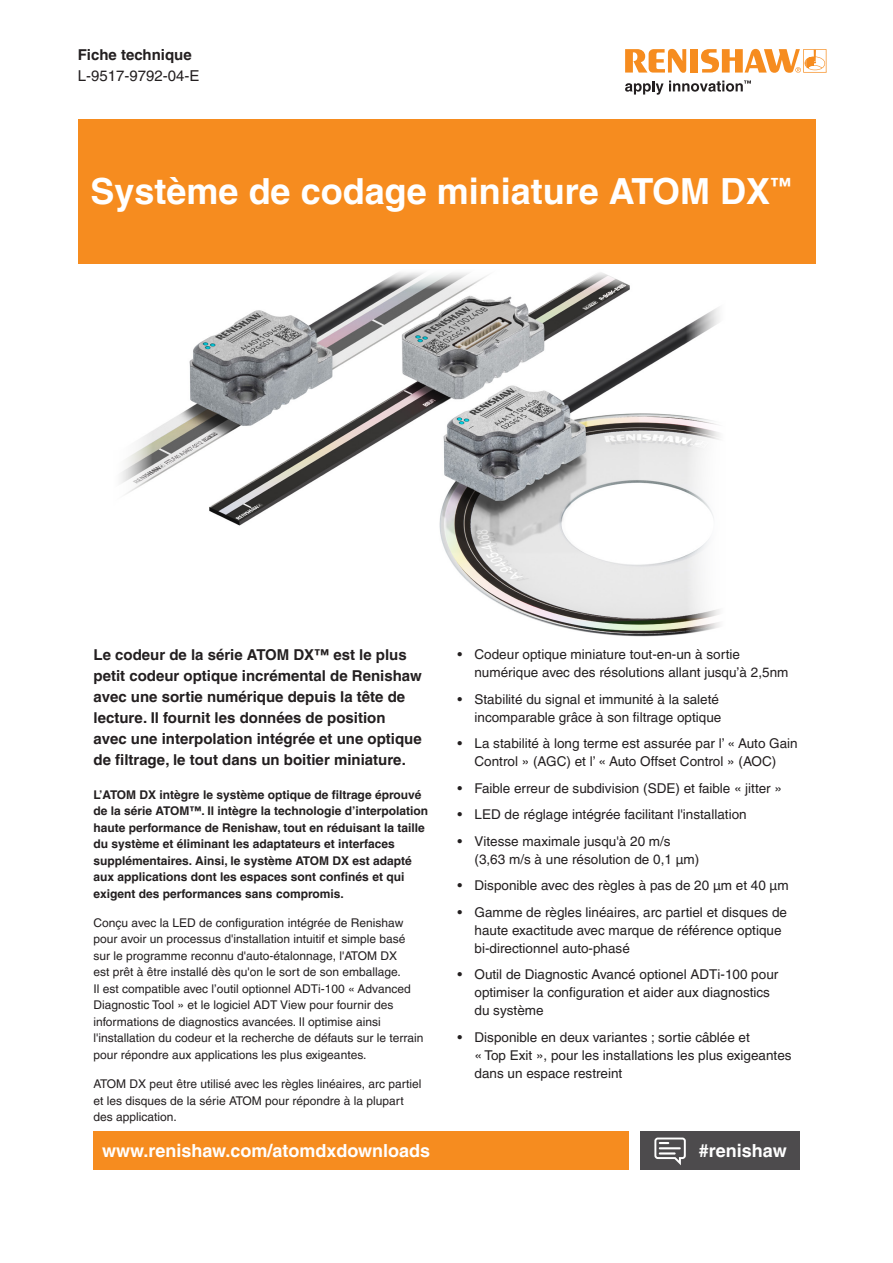
<style>
.page{position:relative;width:893px;height:1263px;background:#fff}
.page>*{position:absolute;margin:0;border:0;box-sizing:border-box;transform-origin:0 0}
.Headline_24pt_BOLD{font:700 36px "Helvetica LT Pro";color:#fff}
.back_page_URL_white___hashtag{font:700 18px "Helvetica LT Pro";color:#fff}
._10pt_Body_Text_Bold{font:700 15px/21px "Helvetica LT Pro";color:#231f20}
.t1{font:15px "Helvetica LT Pro";color:#231f20}
.t2{font:13.5px/18px "Helvetica LT Pro";color:#231f20}
._8pt_Body_Text{font:12px/16.5px "Helvetica LT Pro";color:#231f20}
._8pt_Body_Text_Bold{font:700 12px/16.5px "Helvetica LT Pro";color:#231f20}
</style>
<div class="page">
<div style="left:639px;top:1131px;width:160px;height:38px;background:#4d4b4d"></div>
<svg style="left:654px;top:1137px;width:32px;height:28px"></svg>
<div style="left:78px;top:119px;width:737px;height:145px;background:#f68c1f"></div>
<div style="left:94px;top:1131px;width:535px;height:38px;background:#f68c1f"></div>
<img style="left:121px;top:272px;width:599px;height:365px">
<svg style="left:625px;top:49px;width:61px;height:24px"></svg>
<div style="left:690px;top:49px;width:8px;height:24px;background:#f68c1f"></div>
<svg style="left:701px;top:49px;width:125px;height:24px"></svg>
<svg style="left:625px;top:80px;width:126px;height:15px"></svg>
<p class="_10pt_Body_Text_Bold" style="left:78px;top:44px;width:115px">Fiche technique</p>
<p class="t1" style="left:78px;top:67px;width:123px">L-9517-9792-04-E</p>
<p class="Headline_24pt_BOLD" style="left:91px;top:170px;width:702px">Système de codage miniature ATOM DX<sup>™</sup></p>
<p class="_10pt_Body_Text_Bold" style="left:94px;top:644px;width:330px">Le codeur de la série ATOM DX™ est le plus petit codeur optique incrémental de Renishaw avec une sortie numérique depuis la tête de lecture. Il fournit les données de position avec une interpolation intégrée et une optique de filtrage, le tout dans un boitier miniature.</p>
<p class="_8pt_Body_Text_Bold" style="left:94px;top:786px;width:336px">L’ATOM DX intègre le système optique de filtrage éprouvé de la série ATOM™. Il intègre la technologie d’interpolation haute performance de Renishaw, tout en réduisant la taille du système et éliminant les adaptateurs et interfaces supplémentaires. Ainsi, le système ATOM DX est adapté aux applications dont les espaces sont confinés et qui exigent des performances sans compromis.</p>
<p class="_8pt_Body_Text" style="left:94px;top:914px;width:331px">Conçu avec la LED de configuration intégrée de Renishaw pour avoir un processus d'installation intuitif et simple basé sur le programme reconnu d'auto-étalonnage, l'ATOM DX<br>est prêt à être installé dès qu'on le sort de son emballage.<br>Il est compatible avec l’outil optionnel ADTi-100 « Advanced Diagnostic Tool » et le logiciel ADT View pour fournir des informations de diagnostics avancées. Il optimise ainsi l'installation du codeur et la recherche de défauts sur le terrain pour répondre aux applications les plus exigeantes.</p>
<p class="_8pt_Body_Text" style="left:94px;top:1076px;width:329px">ATOM DX peut être utilisé avec les règles linéaires, arc partiel et les disques de la série ATOM pour répondre à la plupart des application.</p>
<p class="back_page_URL_white___hashtag" style="left:102px;top:1139px;width:330px">www.renishaw.com/atomdxdownloads</p>
<p class="t2" style="left:475px;top:645px;width:315px;text-indent:-17px">• Codeur optique miniature tout-en-un à sortie numérique avec des résolutions allant jusqu’à 2,5nm</p>
<p class="t2" style="left:458px;top:690px;width:265px;text-align:right">• Stabilité du signal et immunité à la saleté incomparable grâce à son filtrage optique</p>
<p class="t2" style="left:458px;top:734px;width:342px;text-align:center">• La stabilité à long terme est assurée par l’ « Auto Gain<br>Control » (AGC) et l’ « Auto Offset Control » (AOC)</p>
<p class="t2" style="left:458px;top:779px;width:326px">• Faible erreur de subdivision (SDE) et faible « jitter »</p>
<p class="t2" style="left:458px;top:805px;width:291px">• LED de réglage intégrée facilitant l'installation</p>
<p class="t2" style="left:475px;top:832px;width:226px;text-indent:-17px">• Vitesse maximale jusqu'à 20 m/s (3,63 m/s à une résolution de 0,1 μm)</p>
<p class="t2" style="left:458px;top:876px;width:333px">• Disponible avec des règles à pas de 20 µm et 40 µm</p>
<p class="t2" style="left:475px;top:903px;width:314px;text-indent:-17px">• Gamme de règles linéaires, arc partiel et disques de haute exactitude avec marque de référence optique bi-directionnel auto-phasé</p>
<p class="t2" style="left:475px;top:965px;width:305px;text-indent:-17px">• Outil de Diagnostic Avancé optionel ADTi-100 pour optimiser la configuration et aider aux diagnostics du système</p>
<p class="t2" style="left:475px;top:1028px;width:319px;text-indent:-17px">• Disponible en deux variantes ; sortie câblée et<br>« Top Exit », pour les installations les plus exigeantes dans un espace restreint</p>
<h2 class="back_page_URL_white___hashtag" style="left:699px;top:1139px;width:89px">#renishaw</h2>
</div>
